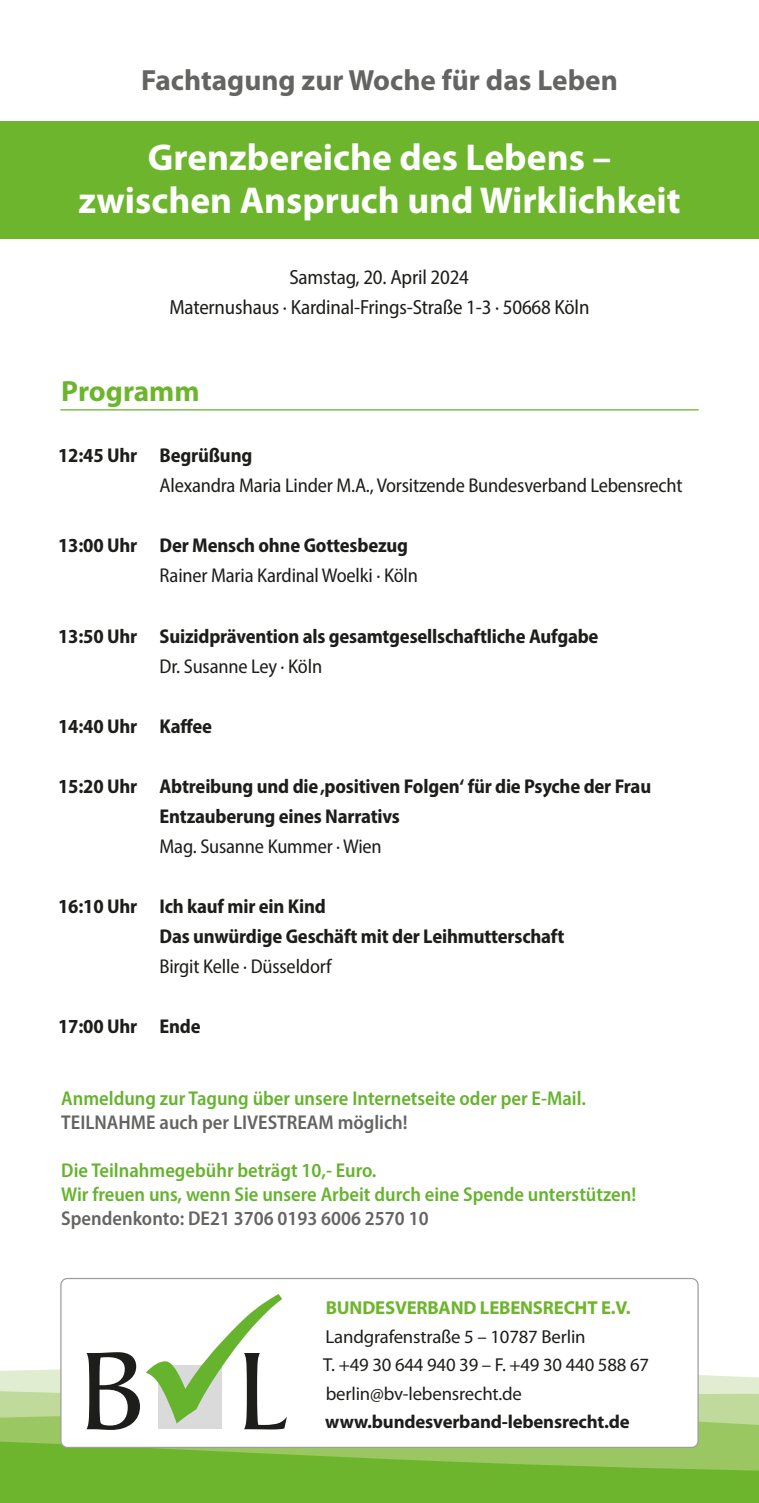
<style>
.page{position:relative;width:759px;height:1503px;background:#fff}
.page>*{position:absolute;margin:0;border:0;box-sizing:border-box;transform-origin:0 0}
.t1{font:700 37.5px/42.5px "Myriad Pro";color:#fff;text-align:center}
.t2{font:700 29.25px "Myriad Pro";color:#646463}
.t3{font:700 29.25px "Myriad Pro";color:#6db52d}
.t4{font:semi-condensed 20.5px/30px "Myriad Pro";letter-spacing:-.01em;color:#1d1d1b;text-align:center}
.t5{font:700 semi-condensed 20px/30px "Myriad Pro";letter-spacing:-.01em;color:#1d1d1b}
.t6{font:semi-condensed 20px "Myriad Pro";letter-spacing:-.01em;color:#1d1d1b}
.t7{font:600 semi-condensed 20px/24px "Myriad Pro";color:#66b32e}
.t8{font:600 semi-condensed 20px "Myriad Pro";color:#646463}
.t9{font:18.75px/28.5px "Myriad Pro";letter-spacing:-.01em;color:#1d1d1b}
.t10{font:700 18.75px "Myriad Pro";letter-spacing:-.01em;color:#1d1d1b}
.t11{font:700 18.75px "Myriad Pro";letter-spacing:-.01em;color:#6db52d}
</style>
<div class="page">
<svg style="left:0;top:1365px;width:758px;height:20px;fill:#e1edd0"></svg>
<svg style="left:0;top:1385px;width:758px;height:34px;background:#c6dda5"></svg>
<svg style="left:0;top:1419px;width:758px;height:83px;background:#79b93b"></svg>
<div style="left:0;top:121px;width:758px;height:117px;background:#6db52d"></div>
<div style="left:61px;top:1278px;width:636px;height:169px;background:#fff;border-radius:6px"></div>
<div style="left:60px;top:1277px;width:638px;height:170px;border:1px solid #9d9d9d;border-radius:6px"></div>
<svg style="left:86px;top:1352px;width:54px;height:77px"></svg>
<svg style="left:146px;top:1294px;width:141px;height:135px"></svg>
<hr style="left:60px;top:409px;width:638px;height:1px;background:#66b32e">
<h2 class="t2" style="left:141px;top:61px;width:478px">Fachtagung zur Woche für das Leben</h2>
<h1 class="t1" style="left:78px;top:135px;width:603px">Grenzbereiche des Lebens – zwischen Anspruch und Wirklichkeit</h1>
<p class="t4" style="left:169px;top:262px;width:421px">Samstag, 20. April 2024<br>Maternushaus · Kardinal-Frings-Straße 1-3 · 50668 Köln</p>
<h2 class="t3" style="left:61px;top:372px;width:140px">Programm</h2>
<p class="t5" style="left:58px;top:440px;width:195px">12:45 Uhr Begrüßung</p>
<p class="t6" style="left:159px;top:473px;width:524px">Alexandra Maria Linder M.A., Vorsitzende Bundesverband Lebensrecht</p>
<p class="t5" style="left:58px;top:530px;width:351px">13:00 Uhr Der Mensch ohne Gottesbezug</p>
<p class="t6" style="left:159px;top:563px;width:260px">Rainer Maria Kardinal Woelki · Köln</p>
<p class="t5" style="left:58px;top:620px;width:541px">13:50 Uhr Suizidprävention als gesamtgesellschaftliche Aufgabe</p>
<p class="t6" style="left:159px;top:653px;width:164px">Dr. Susanne Ley · Köln</p>
<p class="t5" style="left:58px;top:710px;width:155px">14:40 Uhr Kaffee</p>
<p class="t5" style="left:159px;top:770px;width:493px;text-indent:-101px">15:20 Uhr Abtreibung und die ‚positiven Folgen‘ für die Psyche der Frau<br>Entzauberung eines Narrativs</p>
<p class="t6" style="left:159px;top:833px;width:223px">Mag. Susanne Kummer · Wien</p>
<p class="t5" style="left:159px;top:890px;width:406px;text-indent:-101px">16:10 Uhr Ich kauf mir ein Kind<br>Das unwürdige Geschäft mit der Leihmutterschaft</p>
<p class="t6" style="left:159px;top:953px;width:173px">Birgit Kelle · Düsseldorf</p>
<p class="t5" style="left:58px;top:1010px;width:144px">17:00 Uhr Ende</p>
<p class="t7" style="left:61px;top:1085px;width:526px">Anmeldung zur Tagung über unsere Internetseite oder per E-Mail.</p>
<p class="t8" style="left:61px;top:1109px;width:348px">TEILNAHME auch per LIVESTREAM möglich!</p>
<p class="t7" style="left:61px;top:1157px;width:576px">Die Teilnahmegebühr beträgt 10,- Euro.<br>Wir freuen uns, wenn Sie unsere Arbeit durch eine Spende unterstützen!</p>
<p class="t8" style="left:61px;top:1205px;width:368px">Spendenkonto: DE21 3706 0193 6006 2570 10</p>
<p class="t11" style="left:326px;top:1295px;width:306px">BUNDESVERBAND LEBENSRECHT E.V.</p>
<p class="t9" style="left:323px;top:1322px;width:327px">Landgrafenstraße 5 – 10787 Berlin<br>T. +49 30 644 940 39 – F. +49 30 440 588 67 berlin@bv-lebensrecht.de</p>
<p class="t10" style="left:325px;top:1409px;width:306px">www.bundesverband-lebensrecht.de</p>
</div>
